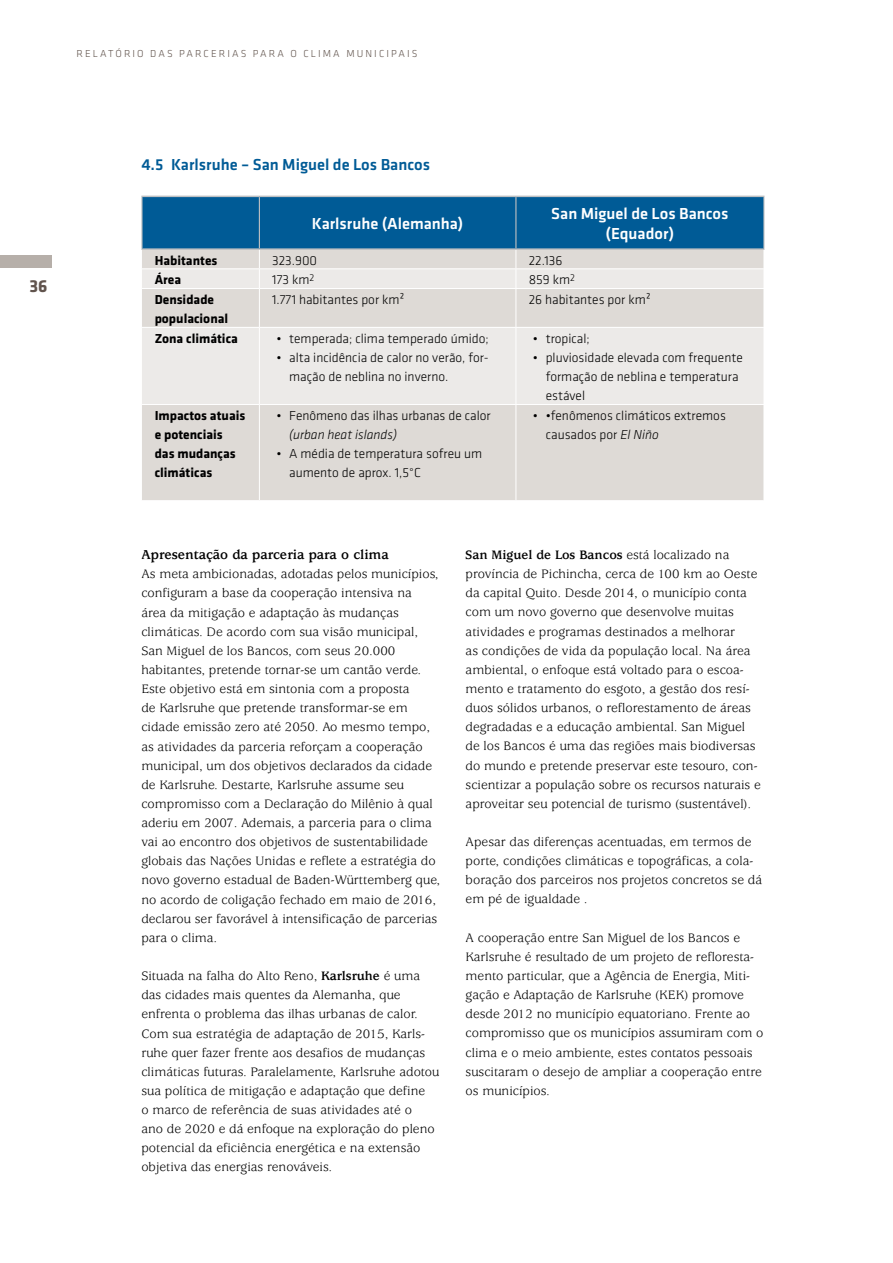
<style>
.page{position:relative;width:893px;height:1263px;background:#fff}
.page>*{position:absolute;margin:0;border:0;box-sizing:border-box;transform-origin:0 0}
.t1{font:700 18px "Klavika Basic";color:#61544d}
.Kastenheads{font:500 16.5px/19.2px "Klavika Basic";color:#fff;text-align:center}
.t2{font:500 16.5px "Klavika Basic";color:#005b96}
.Absatzüberschrift{font:700 14.25px "Usherwood Std";color:#000}
.t3{font:13.5px/19.2px "Usherwood Std";color:#000}
.Tabellentext{font:300 13.5px/19.2px "Klavika Basic";color:#000}
.Tabellentext-2{font:700 13.5px/19.2px "Klavika Basic";color:#000}
.t4{font:300 10.5px "Klavika Basic";letter-spacing:.2em;color:#61544d}
.s1{font-style:italic}
.s2{font-weight:700}
</style>
<div class="page">
<div style="left:0;top:255px;width:51px;height:13px;background:#b6afa9"></div>
<div style="left:142px;top:405px;width:622px;height:95px;background:#dedad6"></div>
<svg style="left:142px;top:289px;width:622px;height:115px;background:#e7e4e2"></svg>
<svg style="left:142px;top:196px;width:623px;height:92px;background:#6395b5"></svg>
<hr style="left:259px;top:289px;width:1px;height:38px;background:#fff">
<hr style="left:516px;top:289px;width:1px;height:38px;background:#fff">
<hr style="left:142px;top:327px;width:117px;height:1px;background:#fff">
<hr style="left:259px;top:327px;width:257px;height:1px;background:#fff">
<hr style="left:259px;top:328px;width:1px;height:76px;background:#fff">
<hr style="left:516px;top:327px;width:248px;height:1px;background:#fff">
<hr style="left:516px;top:328px;width:1px;height:76px;background:#fff">
<hr style="left:259px;top:405px;width:1px;height:95px;background:#fff">
<hr style="left:516px;top:405px;width:1px;height:95px;background:#fff">
<hr style="left:141px;top:196px;width:118px;height:1px;background:#bec0c2">
<hr style="left:259px;top:196px;width:257px;height:1px;background:#bec0c2">
<hr style="left:516px;top:196px;width:248px;height:1px;background:#bec0c2">
<hr style="left:141px;top:248px;width:118px;height:2px;background:#bec0c2">
<hr style="left:259px;top:248px;width:257px;height:2px;background:#bec0c2">
<hr style="left:516px;top:248px;width:248px;height:2px;background:#bec0c2">
<hr style="left:141px;top:197px;width:2px;height:51px;background:#bec0c2">
<hr style="left:763px;top:197px;width:1px;height:51px;background:#bec0c2">
<p class="t4" style="left:77px;top:47px;width:342px">RELATÓRIO DAS PARCERIAS PARA O CLIMA MUNICIPAIS</p>
<h1 class="t1" style="left:29px;top:273px;width:20px">36</h1>
<h2 class="t2" style="left:141px;top:154px;width:290px">4.5 Karlsruhe – San Miguel de Los Bancos</h2>
<p class="Kastenheads" style="left:312px;top:213px;width:153px">Karlsruhe (Alemanha)</p>
<p class="Kastenheads" style="left:551px;top:204px;width:179px">San Miguel de Los Bancos (Equador)</p>
<p class="Tabellentext-2" style="left:155px;top:250px;width:64px">Habitantes</p>
<p class="Tabellentext" style="left:272px;top:250px;width:47px">323.900</p>
<p class="Tabellentext" style="left:529px;top:250px;width:35px">22.136</p>
<p class="Tabellentext-2" style="left:155px;top:270px;width:28px">Área</p>
<p class="Tabellentext" style="left:272px;top:270px;width:44px">173 km<sup>2</sup></p>
<p class="Tabellentext" style="left:529px;top:270px;width:48px">859 km<sup>2</sup></p>
<p class="Tabellentext-2" style="left:155px;top:289px;width:75px">Densidade populacional</p>
<p class="Tabellentext" style="left:272px;top:290px;width:134px">1.771 habitantes por km²</p>
<p class="Tabellentext" style="left:529px;top:290px;width:124px">26 habitantes por km²</p>
<p class="Tabellentext-2" style="left:155px;top:328px;width:85px">Zona climática</p>
<p class="Tabellentext" style="left:276px;top:329px;width:214px">• temperada; clima temperado úmido;</p>
<p class="Tabellentext" style="left:289px;top:348px;width:201px;text-indent:-13px">• alta incidência de calor no verão, for&shy;mação de neblina no inverno.</p>
<p class="Tabellentext" style="left:533px;top:329px;width:58px">• tropical;</p>
<p class="Tabellentext" style="left:546px;top:348px;width:199px;text-indent:-13px">• pluviosidade elevada com frequente formação de neblina e temperatura estável</p>
<p class="Tabellentext-2" style="left:155px;top:405px;width:92px">Impactos atuais e potenciais das mudanças climáticas</p>
<p class="Tabellentext" style="left:289px;top:406px;width:203px;text-indent:-13px">• Fenômeno das ilhas urbanas de calor <span class="s1">(urban heat islands)</span></p>
<p class="Tabellentext" style="left:289px;top:444px;width:195px;text-indent:-13px">• A média de temperatura sofreu um aumento de aprox. 1,5°C</p>
<p class="Tabellentext" style="left:546px;top:406px;width:182px;text-indent:-13px">• •fenômenos climáticos extremos causados por <span class="s1">El Niño</span></p>
<p class="Absatzüberschrift" style="left:141px;top:547px;width:249px">Apresentação da parceria para o clima</p>
<p class="t3" style="left:141px;top:565px;width:300px">As meta ambicionadas, adotadas pelos municípios, configuram a base da cooperação intensiva na área da mitigação e adaptação às mudanças climáticas. De acordo com sua visão municipal, San Miguel de los Bancos, com seus 20.000 habitantes, pretende tornar-se um cantão verde.<br>Este objetivo está em sintonia com a proposta<br>de Karlsruhe que pretende transformar-se em cidade emissão zero até 2050. Ao mesmo tempo, as atividades da parceria reforçam a cooperação municipal, um dos objetivos declarados da cidade de Karlsruhe. Destarte, Karlsruhe assume seu compromisso com a Declaração do Milênio à qual aderiu em 2007. Ademais, a parceria para o clima vai ao encontro dos objetivos de sustentabilidade globais das Nações Unidas e reflete a estratégia do novo governo estadual de Baden-Württemberg que, no acordo de coligação fechado em maio de 2016, declarou ser favorável à intensificação de parcerias para o clima.</p>
<p class="t3" style="left:141px;top:967px;width:299px">Situada na falha do Alto Reno, <span class="s2">Karlsruhe</span> é uma das cidades mais quentes da Alemanha, que enfrenta o problema das ilhas urbanas de calor.<br>Com sua estratégia de adaptação de 2015, Karls&shy;ruhe quer fazer frente aos desafios de mudanças climáticas futuras. Paralelamente, Karlsruhe adotou sua política de mitigação e adaptação que define<br>o marco de referência de suas atividades até o<br>ano de 2020 e dá enfoque na exploração do pleno potencial da eficiência energética e na extensão objetiva das energias renováveis.</p>
<p class="t3" style="left:466px;top:546px;width:297px"><span class="s2">San Miguel de Los Bancos</span> está localizado na província de Pichincha, cerca de 100 km ao Oeste da capital Quito. Desde 2014, o município conta com um novo governo que desenvolve muitas atividades e programas destinados a melhorar<br>as condições de vida da população local. Na área ambiental, o enfoque está voltado para o escoa&shy;mento e tratamento do esgoto, a gestão dos resí&shy;duos sólidos urbanos, o reflorestamento de áreas degradadas e a educação ambiental. San Miguel de los Bancos é uma das regiões mais biodiversas do mundo e pretende preservar este tesouro, con&shy;scientizar a população sobre os recursos naturais e aproveitar seu potencial de turismo (sustentável).</p>
<p class="t3" style="left:466px;top:833px;width:298px">Apesar das diferenças acentuadas, em termos de porte, condições climáticas e topográficas, a cola&shy;boração dos parceiros nos projetos concretos se dá em pé de igualdade .</p>
<p class="t3" style="left:466px;top:928px;width:299px">A cooperação entre San Miguel de los Bancos e Karlsruhe é resultado de um projeto de refloresta&shy;mento particular, que a Agência de Energia, Miti&shy;gação e Adaptação de Karlsruhe (KEK) promove desde 2012 no município equatoriano. Frente ao compromisso que os municípios assumiram com o clima e o meio ambiente, estes contatos pessoais suscitaram o desejo de ampliar a cooperação entre os municípios.</p>
</div>
